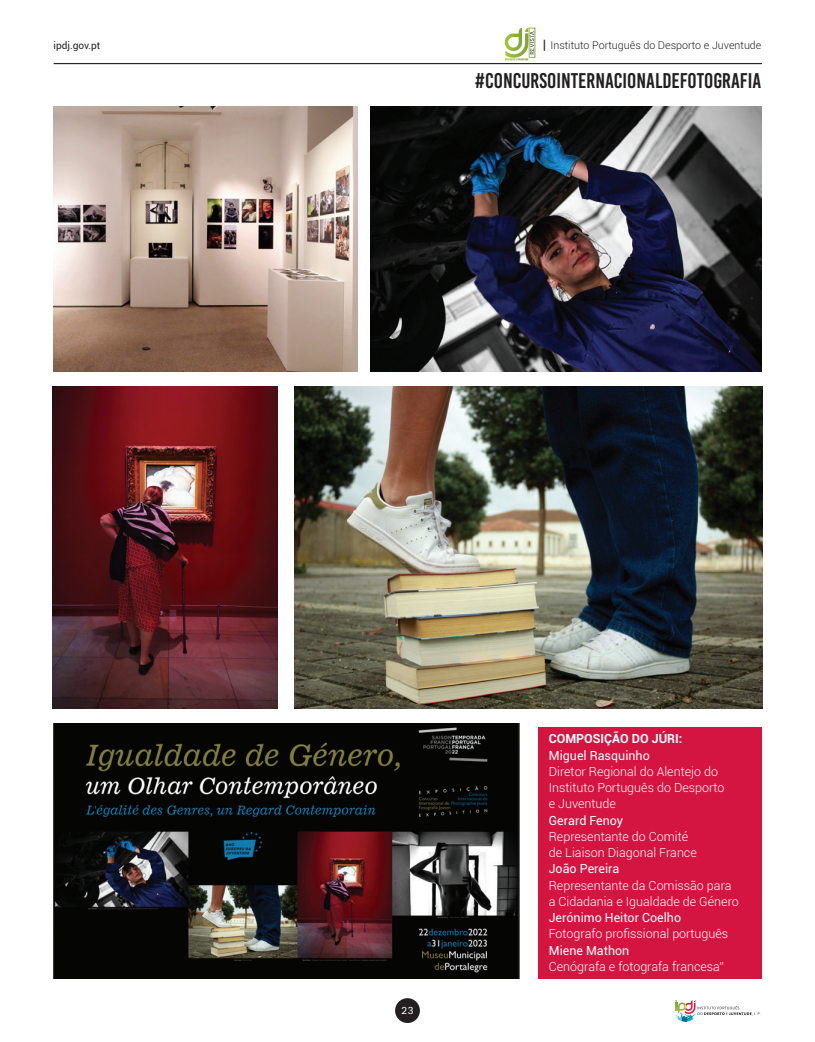
<style>
.page{position:relative;width:815px;height:1042px;background:#fff}
.page>*{position:absolute;margin:0;border:0;box-sizing:border-box;transform-origin:0 0}
.t1{font:21.25px "Bebas Kai";color:#231f20}
.t2{font:300 12.5px/16.2px "Roboto";color:#fff}
.t3{font:12.5px "Roboto";color:#fff}
.t4{font:700 12.5px "Roboto";color:#fff}
.t5{font:300 10.75px "Roboto";color:#231f20}
.t6{font:10px "Roboto";color:#231f20}
.t7{font:10px "Kerox Non Commercial";color:#fff}
.s1{font-weight:400;font-stretch:condensed;font-size:12.88px}
</style>
<div class="page">
<svg style="left:505px;top:28px;width:29px;height:32px"></svg>
<div style="left:395px;top:998px;width:25px;height:25px;background:#231f20;border-radius:50%"></div>
<hr style="left:54px;top:63px;width:708px;height:1px;background:#000">
<svg style="left:676px;top:1000px;width:85px;height:21px"></svg>
<div style="left:538px;top:727px;width:224px;height:251px;background:#d51541"></div>
<img style="left:294px;top:387px;width:469px;height:322px">
<img style="left:53px;top:724px;width:466px;height:254px">
<img style="left:53px;top:387px;width:225px;height:322px">
<img style="left:371px;top:107px;width:390px;height:264px">
<img style="left:54px;top:107px;width:304px;height:264px">
<p class="t6" style="left:54px;top:38px;width:48px">ipdj.gov.pt</p>
<p class="t5" style="left:543px;top:38px;width:220px"><span class="s1">|</span> Instituto Português do Desporto e Juventude</p>
<h1 class="t1" style="left:475px;top:70px;width:288px">#CONCURSOINTERNACIONALDEFOTOGRAFIA</h1>
<p class="t7" style="left:402px;top:1003px;width:13px">23</p>
<p class="t4" style="left:549px;top:730px;width:135px">COMPOSIÇÃO DO JÚRI:</p>
<p class="t3" style="left:549px;top:746px;width:103px">Miguel Rasquinho</p>
<p class="t2" style="left:549px;top:763px;width:177px">Diretor Regional do Alentejo do<br>Instituto Português do Desporto e Juventude</p>
<p class="t3" style="left:549px;top:811px;width:76px">Gerard Fenoy</p>
<p class="t2" style="left:549px;top:828px;width:150px">Representante do Comité de Liaison Diagonal France</p>
<p class="t3" style="left:549px;top:860px;width:72px">João Pereira</p>
<p class="t2" style="left:549px;top:876px;width:191px">Representante da Comissão para a Cidadania e Igualdade de Género</p>
<p class="t3" style="left:549px;top:909px;width:134px">Jerónimo Heitor Coelho</p>
<p class="t2" style="left:549px;top:925px;width:181px">Fotografo profissional português</p>
<p class="t3" style="left:549px;top:941px;width:82px">Miene Mathon</p>
<p class="t2" style="left:549px;top:958px;width:177px">Cenógrafa e fotografa francesa”</p>
</div>
